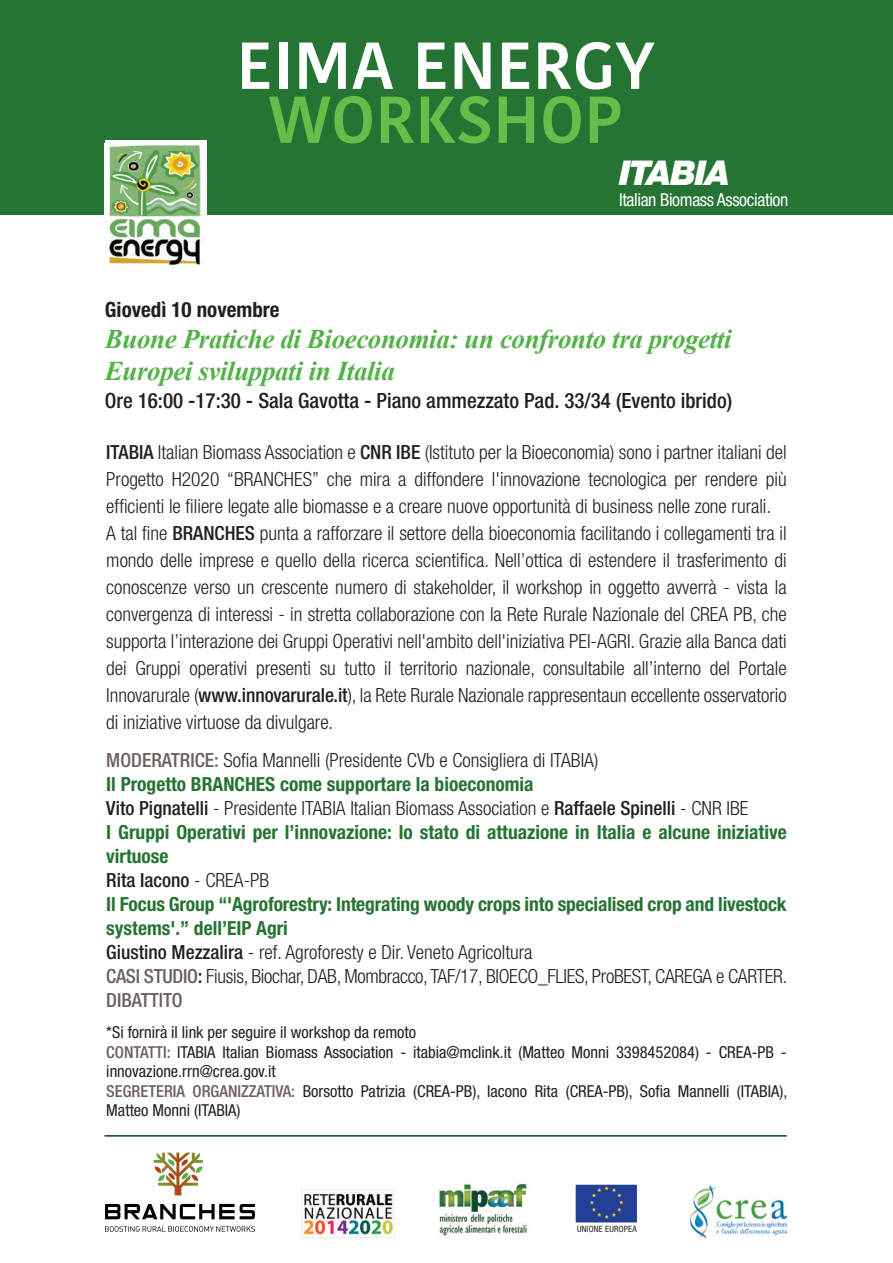
<style>
.page{position:relative;width:893px;height:1263px;background:#fff}
.page>*{position:absolute;margin:0;border:0;box-sizing:border-box;transform-origin:0 0}
.t1{font:600 66px "Kohinoor Bangla";color:#fff}
.t2{font:600 66px "Kohinoor Bangla";color:#67bd4a}
.t3{font:italic 900 34.2px "Helvetica Neue";letter-spacing:-.03em;color:#fff}
.t4{font:italic 700 27px/31.5px "Times New Roman";letter-spacing:-.015em;color:#53b247}
.t5{font:500 condensed 21px "Helvetica Neue";color:#231f20}
.t6{font:700 condensed 21px "Helvetica Neue";color:#231f20}
.t7{font:300 condensed 19.5px/27px "Helvetica Neue";color:#231f20}
.t8{font:700 condensed 19.5px/24px "Helvetica Neue";color:#267434}
.t9{font:condensed 17.85px "Helvetica Neue";letter-spacing:-.02em;color:#fff}
.t10{font:condensed 16.5px/19.5px "Helvetica Neue";color:#231f20}
.t11{font:condensed 8.7px "Helvetica Neue";letter-spacing:.02em;color:#231f20}
.s1{font-weight:500}
.s2{font-weight:500;color:#6d605d}
.s3{font-weight:300;color:#231f20}
.s4{font-weight:500;color:#231f20}
</style>
<div class="page">
<div style="left:0;top:0;width:893px;height:215px;background:#267434"></div>
<hr style="left:104px;top:1135px;width:683px;height:1px;background:#083f2c">
<div style="left:105px;top:140px;width:102px;height:128px;background:#fff"></div>
<img style="left:109px;top:145px;width:93px;height:120px">
<svg style="left:154px;top:1153px;width:49px;height:42px"></svg>
<svg style="left:105px;top:1226px;width:150px;height:6px"></svg>
<svg style="left:105px;top:1204px;width:150px;height:15px"></svg>
<img style="left:691px;top:1185px;width:95px;height:53px">
<img style="left:439px;top:1183px;width:89px;height:53px">
<img style="left:301px;top:1189px;width:94px;height:50px">
<img style="left:577px;top:1186px;width:59px;height:35px">
<div style="left:573px;top:1182px;width:67px;height:43px;border:3px solid #fff"></div>
<h1 class="t1" style="left:236px;top:26px;width:420px">EIMA ENERGY</h1>
<h1 class="t2" style="left:268px;top:80px;width:356px">WORKSHOP</h1>
<h2 class="t3" style="left:619px;top:161px;width:112px">ITABIA</h2>
<p class="t9" style="left:619px;top:193px;width:171px">Italian Biomass Association</p>
<p class="t6" style="left:105px;top:302px;width:176px">Giovedì 10 novembre</p>
<h3 class="t4" style="left:105px;top:324px;width:628px">Buone Pratiche di Bioeconomia: un confronto tra progetti<br>Europei sviluppati in Italia</h3>
<p class="t5" style="left:105px;top:393px;width:629px">Ore 16:00 -17:30 - Sala Gavotta - Piano ammezzato Pad. 33/34 (Evento ibrido)</p>
<p class="t7" style="left:106px;top:440px;width:682px"><span class="s1">ITABIA</span> Italian Biomass Association e <span class="s1">CNR IBE</span> (Istituto per la Bioeconomia) sono i partner italiani del Progetto H2020 “BRANCHES” che mira a diffondere l'innovazione tecnologica per rendere più efficienti le filiere legate alle biomasse e a creare nuove opportunità di business nelle zone rurali.<br>A tal fine <span class="s1">BRANCHES</span> punta a rafforzare il settore della bioeconomia facilitando i collegamenti tra il mondo delle imprese e quello della ricerca scientifica. Nell’ottica di estendere il trasferimento di conoscenze verso un crescente numero di stakeholder, il workshop in oggetto avverrà - vista la convergenza di interessi - in stretta collaborazione con la Rete Rurale Nazionale del CREA PB, che supporta l’interazione dei Gruppi Operativi nell'ambito dell'iniziativa PEI-AGRI. Grazie alla Banca dati dei Gruppi operativi presenti su tutto il territorio nazionale, consultabile all’interno del Portale Innovarurale (<span class="s1">www.innovarurale.it</span>), la Rete Rurale Nazionale rappresentaun eccellente osservatorio di iniziative virtuose da divulgare.</p>
<p class="t8" style="left:106px;top:750px;width:683px"><span class="s2">MODERATRICE:</span> <span class="s3">Sofia Mannelli (Presidente CVb e Consigliera di ITABIA)<br></span>Il Progetto BRANCHES come supportare la bioeconomia<br><span class="s4">Vito Pignatelli</span> <span class="s3">- Presidente ITABIA Italian Biomass Association e</span> <span class="s4">Raffaele Spinelli</span> <span class="s3">- CNR IBE<br></span>I Gruppi Operativi per l’innovazione: lo stato di attuazione in Italia e alcune iniziative virtuose<br><span class="s4">Rita Iacono</span> <span class="s3">- CREA-PB<br></span>Il Focus Group “'Agroforestry: Integrating woody crops into specialised crop and livestock systems'.” dell’EIP Agri<br><span class="s4">Giustino Mezzalira</span> <span class="s3">- ref. Agroforesty e Dir. Veneto Agricoltura<br></span><span class="s2">CASI STUDIO</span><span class="s4">:</span> <span class="s3">Fiusis, Biochar, DAB, Mombracco, TAF/17, BIOECO_FLIES, ProBEST, CAREGA e CARTER.<br></span><span class="s2">DIBATTITO</span></p>
<p class="t10" style="left:106px;top:1024px;width:682px">*Si fornirà il link per seguire il workshop da remoto<br><span class="s2">CONTATTI:</span> ITABIA Italian Biomass Association - itabia@mclink.it (Matteo Monni 3398452084) - CREA-PB - innovazione.rrn@crea.gov.it<br><span class="s2">SEGRETERIA ORGANIZZATIVA:</span> Borsotto Patrizia (CREA-PB), Iacono Rita (CREA-PB), Sofia Mannelli (ITABIA), Matteo Monni (ITABIA)</p>
<p class="t11" style="left:577px;top:1225px;width:61px">UNIONE EUROPEA</p>
</div>
